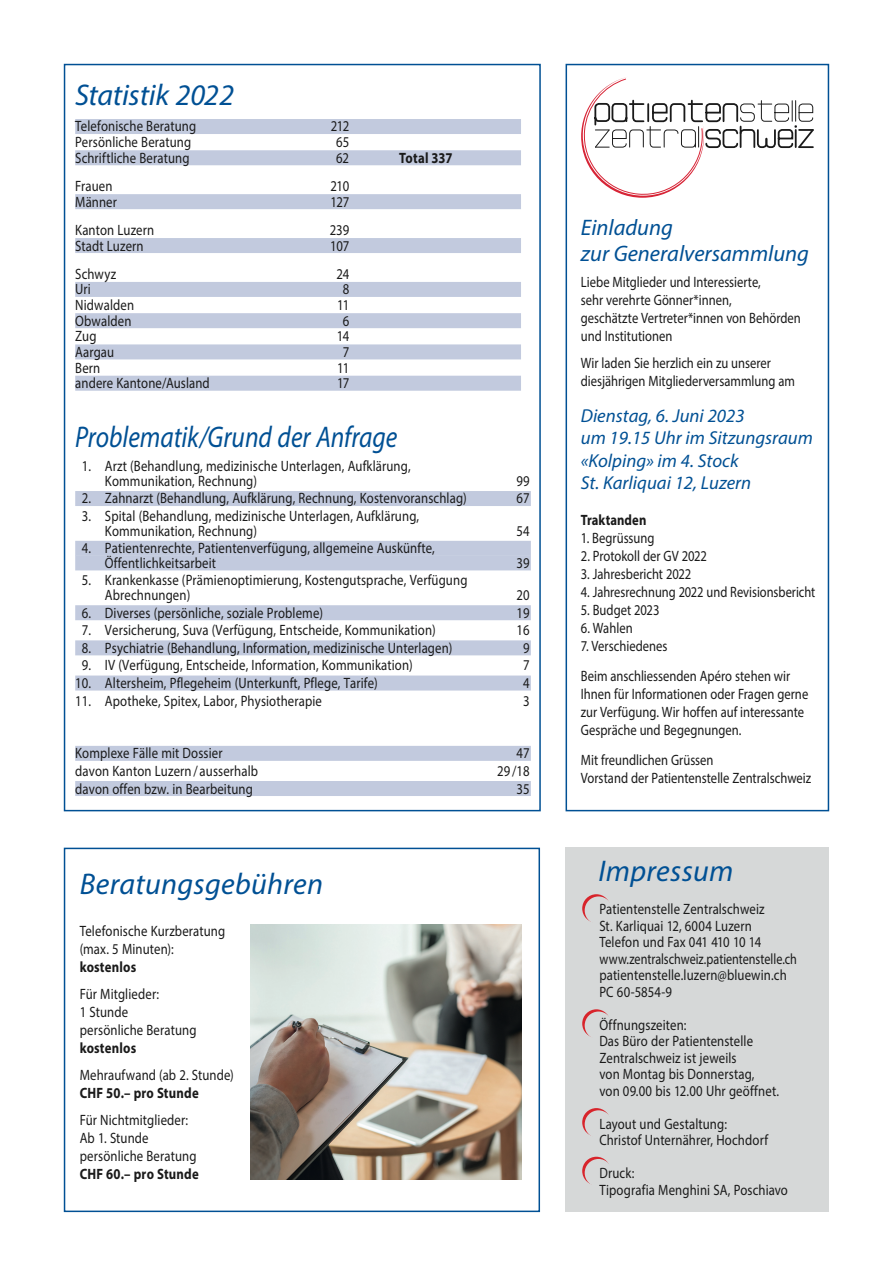
<style>
.page{position:relative;width:893px;height:1263px;background:#fff}
.page>*{position:absolute;margin:0;border:0;box-sizing:border-box;transform-origin:0 0}
.t1{font:italic 30px "Myriad Pro";color:#005094}
.t2{font:italic 30px "Myriad Pro";color:#005094;scale:.85 1}
.t3{font:italic 22.5px/25.5px "Myriad Pro";color:#005094}
.t4{font:italic 18.75px/22.5px "Myriad Pro";color:#005094}
.t5{font:15px/16.5px "Myriad Pro";letter-spacing:.01em;color:#1a1a1a;scale:.85 1}
.t6{font:15px/18px "Myriad Pro";letter-spacing:.01em;color:#1a1a1a;scale:.84 1}
.t7{font:700 15px "Myriad Pro";letter-spacing:.015em;color:#1a1a1a;scale:.85 1}
.t8{font:700 15px "Myriad Pro";letter-spacing:.015em;color:#1a1a1a;scale:.84 1}
</style>
<div class="page">
<div style="left:64px;top:64px;width:477px;height:747px;background:#fff;border:2px solid #005094"></div>
<div style="left:75px;top:119px;width:446px;height:15px;background:#c2cade"></div>
<div style="left:75px;top:150px;width:446px;height:15px;background:#c2cade"></div>
<div style="left:75px;top:194px;width:446px;height:15px;background:#c2cade"></div>
<div style="left:75px;top:238px;width:446px;height:15px;background:#c2cade"></div>
<div style="left:75px;top:282px;width:446px;height:15px;background:#c2cade"></div>
<div style="left:75px;top:313px;width:446px;height:15px;background:#c2cade"></div>
<div style="left:75px;top:344px;width:446px;height:15px;background:#c2cade"></div>
<div style="left:75px;top:376px;width:446px;height:15px;background:#c2cade"></div>
<div style="left:75px;top:491px;width:456px;height:15px;background:#c2cade"></div>
<div style="left:75px;top:541px;width:456px;height:15px;background:#c2cade"></div>
<div style="left:75px;top:555px;width:456px;height:15px;background:#c2cade"></div>
<div style="left:75px;top:605px;width:456px;height:15px;background:#c2cade"></div>
<div style="left:75px;top:640px;width:456px;height:15px;background:#c2cade"></div>
<div style="left:75px;top:675px;width:456px;height:15px;background:#c2cade"></div>
<div style="left:75px;top:746px;width:456px;height:15px;background:#c2cade"></div>
<div style="left:75px;top:781px;width:456px;height:15px;background:#c2cade"></div>
<div style="left:566px;top:848px;width:263px;height:364px;background:#d6d8d8"></div>
<svg style="left:582px;top:894px;width:28px;height:29px"></svg>
<div style="left:585px;top:896px;width:27px;height:28px;background:#d6d8d8;border-radius:50%"></div>
<svg style="left:582px;top:1009px;width:28px;height:29px"></svg>
<div style="left:585px;top:1011px;width:27px;height:28px;background:#d6d8d8;border-radius:50%"></div>
<svg style="left:582px;top:1157px;width:28px;height:28px"></svg>
<div style="left:585px;top:1159px;width:27px;height:28px;background:#d6d8d8;border-radius:50%"></div>
<svg style="left:582px;top:1108px;width:28px;height:28px"></svg>
<div style="left:585px;top:1110px;width:27px;height:28px;background:#d6d8d8;border-radius:50%"></div>
<img style="left:250px;top:924px;width:272px;height:255px">
<div style="left:566px;top:64px;width:263px;height:747px;border:2px solid #005094"></div>
<div style="left:775px;top:104px;width:14px;height:17px;border:1px solid #1a1a1a;border-radius:3px"></div>
<div style="left:778px;top:129px;width:15px;height:19px;border:2px solid #1a1a1a;border-radius:3px"></div>
<svg style="left:581px;top:77px;width:196px;height:121px"></svg>
<svg style="left:792px;top:101px;width:22px;height:47px"></svg>
<div style="left:64px;top:848px;width:476px;height:364px;border:2px solid #005094"></div>
<h1 class="t1" style="left:75px;top:76px;width:160px">Statistik 2022</h1>
<p class="t5" style="left:75px;top:118px;width:144px">Telefonische Beratung</p>
<p class="t5" style="left:331px;top:118px;width:23px">212</p>
<p class="t5" style="left:75px;top:134px;width:138px">Persönliche Beratung</p>
<p class="t5" style="left:336px;top:134px;width:17px">65</p>
<p class="t5" style="left:75px;top:149px;width:136px">Schriftliche Beratung</p>
<p class="t5" style="left:336px;top:149px;width:17px">62</p>
<p class="t7" style="left:399px;top:148px;width:64px">Total 337</p>
<p class="t5" style="left:75px;top:177px;width:45px">Frauen</p>
<p class="t5" style="left:331px;top:177px;width:23px">210</p>
<p class="t5" style="left:75px;top:193px;width:51px">Männer</p>
<p class="t5" style="left:331px;top:193px;width:23px">127</p>
<p class="t5" style="left:75px;top:221px;width:94px">Kanton Luzern</p>
<p class="t5" style="left:330px;top:221px;width:24px">239</p>
<p class="t5" style="left:75px;top:237px;width:82px">Stadt Luzern</p>
<p class="t5" style="left:330px;top:237px;width:24px">107</p>
<p class="t5" style="left:75px;top:265px;width:50px">Schwyz</p>
<p class="t5" style="left:336px;top:265px;width:17px">24</p>
<p class="t5" style="left:75px;top:281px;width:20px">Uri</p>
<p class="t5" style="left:343px;top:281px;width:9px">8</p>
<p class="t5" style="left:75px;top:296px;width:71px">Nidwalden</p>
<p class="t5" style="left:337px;top:296px;width:16px">11</p>
<p class="t5" style="left:75px;top:312px;width:68px">Obwalden</p>
<p class="t5" style="left:343px;top:312px;width:9px">6</p>
<p class="t5" style="left:75px;top:328px;width:27px">Zug</p>
<p class="t5" style="left:337px;top:328px;width:16px">14</p>
<p class="t5" style="left:75px;top:343px;width:47px">Aargau</p>
<p class="t5" style="left:343px;top:343px;width:9px">7</p>
<p class="t5" style="left:75px;top:359px;width:31px">Bern</p>
<p class="t5" style="left:337px;top:359px;width:16px">11</p>
<p class="t5" style="left:75px;top:375px;width:160px">andere Kantone/Ausland</p>
<p class="t5" style="left:337px;top:375px;width:16px">17</p>
<h1 class="t2" style="left:75px;top:419px;width:381px">Problematik/Grund der Anfrage</h1>
<p class="t5" style="left:105px;top:459px;width:361px;line-height:14.7px;text-indent:-23px">1. Arzt (Behandlung, medizinische Unterlagen, Aufklärung,<br>Kommunikation, Rechnung)</p>
<p class="t5" style="left:517px;top:472px;width:17px">99</p>
<p class="t5" style="left:82px;top:490px;width:455px">2. Zahnarzt (Behandlung, Aufklärung, Rechnung, Kostenvoranschlag)</p>
<p class="t5" style="left:517px;top:490px;width:17px">67</p>
<p class="t5" style="left:105px;top:508px;width:371px;line-height:14.7px;text-indent:-23px">3. Spital (Behandlung, medizinische Unterlagen, Aufklärung,<br>Kommunikation, Rechnung)</p>
<p class="t5" style="left:517px;top:522px;width:17px">54</p>
<p class="t5" style="left:105px;top:541px;width:390px;line-height:14.7px;text-indent:-23px">4. Patientenrechte, Patientenverfügung, allgemeine Auskünfte,<br>Öffentlichkeitsarbeit</p>
<p class="t5" style="left:105px;top:573px;width:428px;line-height:14.7px;text-indent:-23px">5. Krankenkasse (Prämienoptimierung, Kostengutsprache, Verfügung<br>Abrechnungen)</p>
<p class="t5" style="left:517px;top:554px;width:17px">39</p>
<p class="t5" style="left:517px;top:587px;width:17px">20</p>
<p class="t5" style="left:82px;top:604px;width:286px">6. Diverses (persönliche, soziale Probleme)</p>
<p class="t5" style="left:517px;top:604px;width:17px">19</p>
<p class="t5" style="left:82px;top:622px;width:418px">7. Versicherung, Suva (Verfügung, Entscheide, Kommunikation)</p>
<p class="t5" style="left:517px;top:622px;width:17px">16</p>
<p class="t5" style="left:82px;top:639px;width:438px">8. Psychiatrie (Behandlung, Information, medizinische Unterlagen)</p>
<p class="t5" style="left:523px;top:639px;width:9px">9</p>
<p class="t5" style="left:82px;top:657px;width:391px">9. IV (Verfügung, Entscheide, Information, Kommunikation)</p>
<p class="t5" style="left:523px;top:657px;width:9px">7</p>
<p class="t5" style="left:75px;top:674px;width:358px">10. Altersheim, Pflegeheim (Unterkunft, Pflege, Tarife)</p>
<p class="t5" style="left:523px;top:674px;width:9px">4</p>
<p class="t5" style="left:75px;top:692px;width:292px">11. Apotheke, Spitex, Labor, Physiotherapie</p>
<p class="t5" style="left:523px;top:692px;width:9px">3</p>
<p class="t5" style="left:75px;top:745px;width:175px">Komplexe Fälle mit Dossier</p>
<p class="t5" style="left:517px;top:745px;width:17px">47</p>
<p class="t5" style="left:75px;top:762px;width:217px">davon Kanton Luzern / ausserhalb</p>
<p class="t5" style="left:497px;top:762px;width:40px">29 /18</p>
<p class="t5" style="left:75px;top:780px;width:210px">davon offen bzw. in Bearbeitung</p>
<p class="t5" style="left:517px;top:780px;width:17px">35</p>
<h1 class="t1" style="left:80px;top:866px;width:245px">Beratungsgebühren</h1>
<p class="t5" style="left:80px;top:921px;width:173px;line-height:18px">Telefonische Kurzberatung (max. 5 Minuten):</p>
<p class="t7" style="left:80px;top:957px;width:68px">kostenlos</p>
<p class="t5" style="left:80px;top:984px;width:139px;line-height:18px">Für Mitglieder:<br>1 Stunde<br>persönliche Beratung</p>
<p class="t7" style="left:80px;top:1038px;width:68px">kostenlos</p>
<p class="t5" style="left:80px;top:1066px;width:183px">Mehraufwand (ab 2. Stunde)</p>
<p class="t7" style="left:80px;top:1083px;width:142px">CHF 50.– pro Stunde</p>
<p class="t5" style="left:80px;top:1110px;width:139px;line-height:18px">Für Nichtmitglieder:<br>Ab 1. Stunde persönliche Beratung</p>
<p class="t7" style="left:80px;top:1164px;width:142px">CHF 60.– pro Stunde</p>
<h2 class="t3" style="left:581px;top:215px;width:230px">Einladung<br>zur Generalversammlung</h2>
<p class="t6" style="left:581px;top:273px;width:263px">Liebe Mitglieder und Interessierte,<br>sehr verehrte Gönner*innen,<br>geschätzte Vertreter*innen von Behörden und Institutionen</p>
<p class="t6" style="left:581px;top:354px;width:256px">Wir laden Sie herzlich ein zu unserer diesjährigen Mitgliederversammlung am</p>
<p class="t4" style="left:581px;top:404px;width:234px">Dienstag, 6. Juni 2023<br>um 19.15 Uhr im Sitzungsraum «Kolping» im 4. Stock<br>St. Karliquai 12, Luzern</p>
<p class="t8" style="left:581px;top:511px;width:80px">Traktanden</p>
<p class="t6" style="left:581px;top:529px;width:89px">1. Begrüssung</p>
<p class="t6" style="left:581px;top:547px;width:152px">2. Protokoll der GV 2022</p>
<p class="t6" style="left:581px;top:565px;width:133px">3. Jahresbericht 2022</p>
<p class="t6" style="left:581px;top:583px;width:281px">4. Jahresrechnung 2022 und Revisionsbericht</p>
<p class="t6" style="left:581px;top:601px;width:95px">5. Budget 2023</p>
<p class="t6" style="left:581px;top:619px;width:63px">6. Wahlen</p>
<p class="t6" style="left:581px;top:631px;width:251px;line-height:30px">7. Verschiedenes<br>Beim anschliessenden Apéro stehen wir</p>
<p class="t6" style="left:581px;top:685px;width:272px">Ihnen für Informationen oder Fragen gerne zur Verfügung. Wir hoffen auf interessante<br>Gespräche und Begegnungen.</p>
<p class="t6" style="left:581px;top:751px;width:276px">Mit freundlichen Grüssen<br>Vorstand der Patientenstelle Zentralschweiz</p>
<h1 class="t1" style="left:599px;top:853px;width:136px">Impressum</h1>
<p class="t5" style="left:599px;top:901px;width:234px">Patientenstelle Zentralschweiz<br>St. Karliquai 12, 6004 Luzern<br>Telefon und Fax 041 410 10 14 www.zentralschweiz.patientenstelle.ch patientenstelle.luzern@bluewin.ch<br>PC 60-5854-9</p>
<p class="t5" style="left:599px;top:1016px;width:213px">Öffnungszeiten:<br>Das Büro der Patientenstelle<br>Zentralschweiz ist jeweils<br>von Montag bis Donnerstag,<br>von 09.00 bis 12.00 Uhr geöffnet.</p>
<p class="t5" style="left:599px;top:1115px;width:200px">Layout und Gestaltung:<br>Christof Unternährer, Hochdorf</p>
<p class="t5" style="left:599px;top:1165px;width:223px">Druck:<br>Tipografia Menghini SA, Poschiavo</p>
</div>
